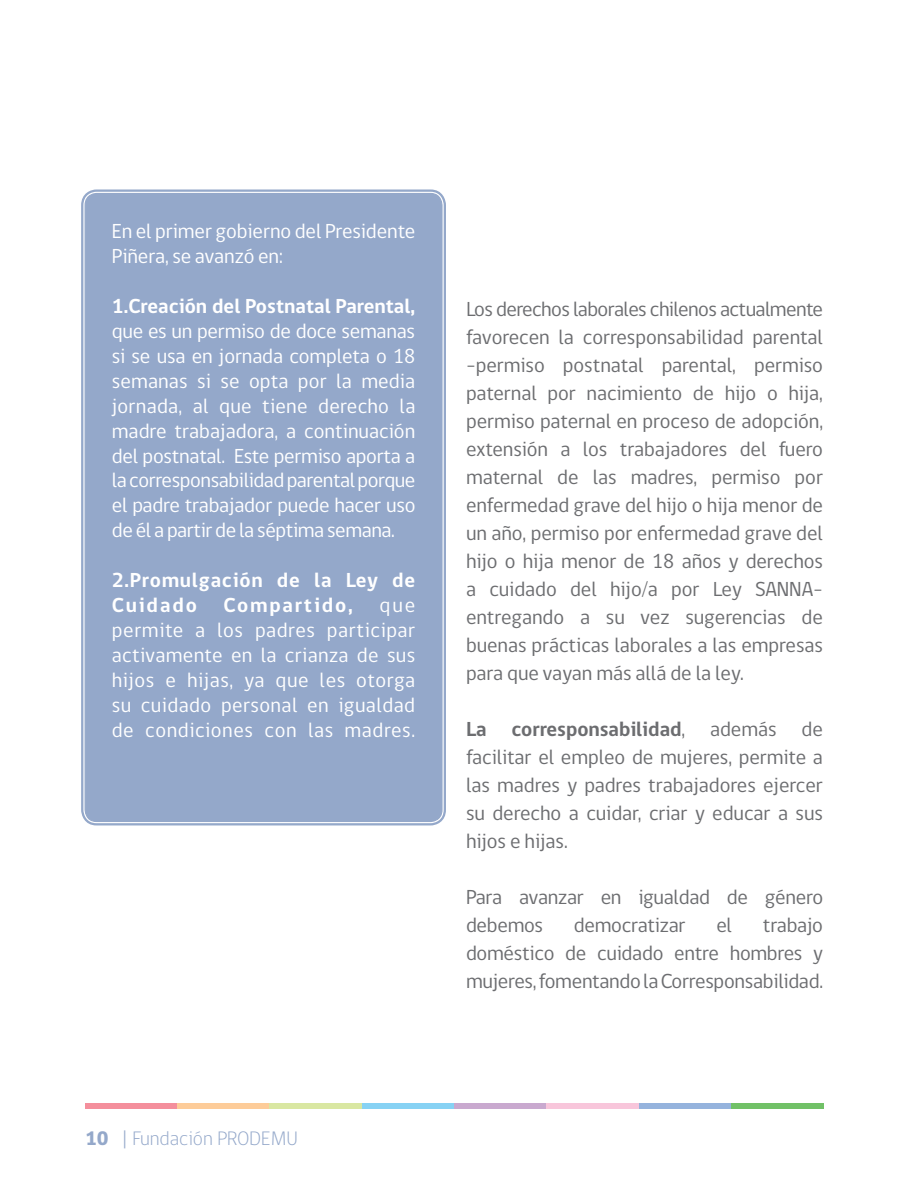
<style>
.page{position:relative;width:908px;height:1191px;background:#fff}
.page>*{position:absolute;margin:0;border:0;box-sizing:border-box;transform-origin:0 0}
.parrafo{font:20.8px/28px "gob CL";letter-spacing:-.015em;color:#6c6d70;text-align:justify}
.respuestas{font:20.8px/25px "gob CL";letter-spacing:-.005em;color:#fff;text-align:justify}
.respuestas-2{font:700 20.8px/25px "gob CL";letter-spacing:.04em;color:#fff}
.respuestas-3{font:700 20.8px "gob CL";letter-spacing:.09em;color:#fff}
.t1{font:300 20px "gob CL";color:#94a8ca}
.s1{font-weight:700}
.s2{font-weight:800}
</style>
<div class="page">
<div style="left:85px;top:1103px;width:92px;height:6px;background:#f48f9c"></div>
<div style="left:177px;top:1103px;width:92px;height:6px;background:#fdcc99"></div>
<div style="left:269px;top:1103px;width:93px;height:6px;background:#d9e7a2"></div>
<div style="left:362px;top:1103px;width:92px;height:6px;background:#87d2f4"></div>
<div style="left:454px;top:1103px;width:92px;height:6px;background:#c9a9cf"></div>
<div style="left:546px;top:1103px;width:92px;height:6px;background:#f8c6db"></div>
<div style="left:638px;top:1103px;width:92px;height:6px;background:#95b3dd"></div>
<div style="left:730px;top:1103px;width:93px;height:6px;background:#71c167"></div>
<div style="left:85px;top:193px;width:357px;height:628px;background:#94a8ca;border-radius:12px"></div>
<div style="left:81px;top:189px;width:365px;height:636px;border:2px solid #94a8ca;border-radius:14px"></div>
<div style="left:87px;top:195px;width:353px;height:624px;border:2px solid #94a8ca;border-radius:9px"></div>
<p class="respuestas" style="left:112px;top:219px;width:305px">En el primer gobierno del Presidente<br>Piñera, se avanzó en:</p>
<p class="respuestas" style="left:112px;top:294px;width:305px"><span class="s1">1.Creación del Postnatal Parental, </span>que es un permiso de doce semanas si se usa en jornada completa o 18 semanas si se opta por la media jornada, al que tiene derecho la madre trabajadora, a continuación del postnatal. Este permiso aporta a la corresponsabilidad parental porque el padre trabajador puede hacer uso de él a partir de la séptima semana.</p>
<p class="respuestas-2" style="left:112px;top:568px;width:305px">2.Promulgación de la Ley de<br>Cuidado</p>
<p class="respuestas-3" style="left:223px;top:591px;width:131px">Compartido,</p>
<p class="respuestas" style="left:112px;top:593px;width:305px;text-indent:268px">que permite a los padres participar activamente en la crianza de sus hijos e hijas, ya que les otorga su cuidado personal en igualdad de condiciones con las madres.</p>
<p class="parrafo" style="left:466px;top:296px;width:358px">Los derechos laborales chilenos actualmente favorecen la corresponsabilidad parental –permiso postnatal parental, permiso paternal por nacimiento de hijo o hija, permiso paternal en proceso de adopción, extensión a los trabajadores del fuero maternal de las madres, permiso por enfermedad grave del hijo o hija menor de un año, permiso por enfermedad grave del hijo o hija menor de 18 años y derechos a cuidado del hijo/a por Ley SANNA– entregando a su vez sugerencias de buenas prácticas laborales a las empresas para que vayan más allá de la ley.</p>
<p class="parrafo" style="left:466px;top:716px;width:358px"><span class="s1">La corresponsabilidad</span>, además de facilitar el empleo de mujeres, permite a las madres y padres trabajadores ejercer su derecho a cuidar, criar y educar a sus hijos e hijas.</p>
<p class="parrafo" style="left:466px;top:884px;width:358px">Para avanzar en igualdad de género debemos</p>
<p class="parrafo" style="left:466px;top:912px;width:358px;text-indent:297px">trabajo doméstico de cuidado entre hombres y mujeres, fomentando la Corresponsabilidad.</p>
<p class="parrafo" style="left:573px;top:912px;width:113px">democratizar</p>
<p class="parrafo" style="left:716px;top:912px;width:17px">el</p>
<p class="t1" style="left:85px;top:1124px;width:214px"><span class="s2">10 |</span> Fundación PRODEMU</p>
</div>
